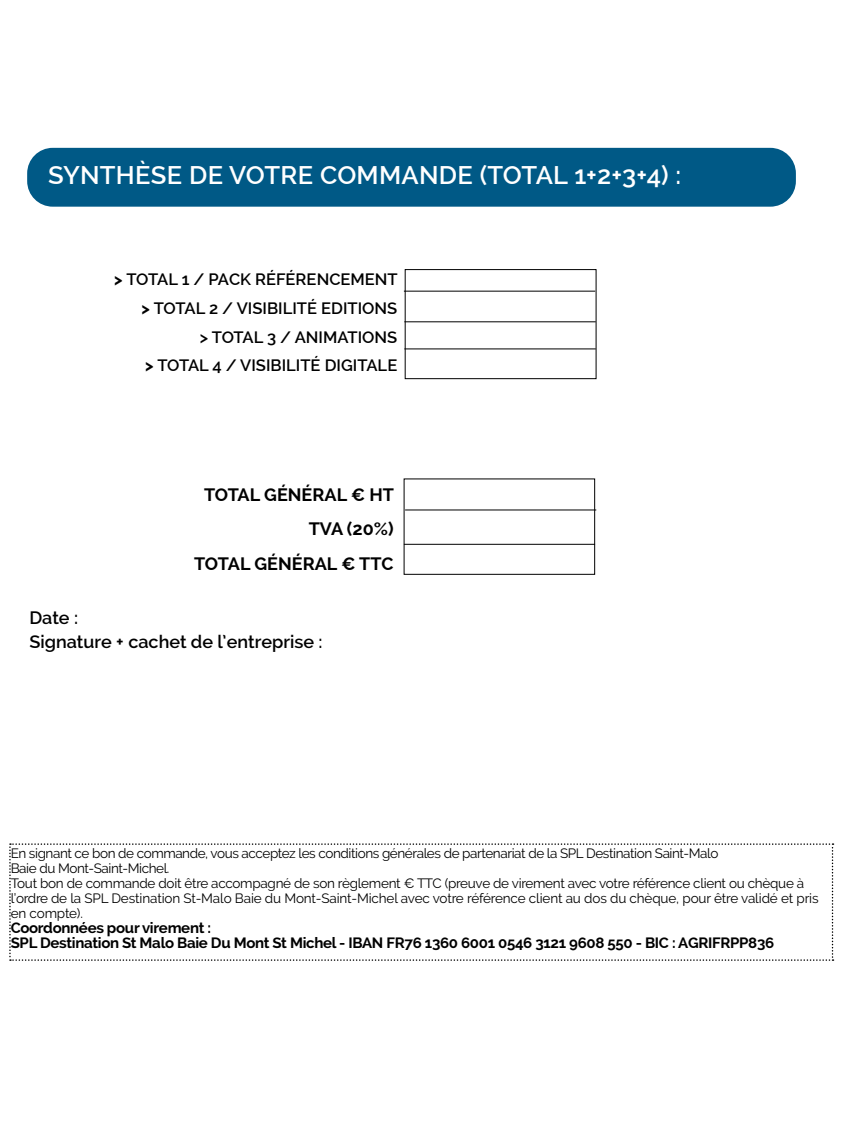
<style>
.page{position:relative;width:851px;height:1127px;background:#fff}
.page>*{position:absolute;margin:0;border:0;box-sizing:border-box;transform-origin:0 0}
.t1{font:600 25.5px "Raleway";letter-spacing:.01em;color:#fff}
.t2{font:700 18px/34.5px "Raleway";color:#000;text-align:right}
.t3{font:600 18px/24px "Raleway";color:#000}
.t4{font:600 16.5px/28.8px "Raleway";color:#000;text-align:right}
.t5{font:700 15px/15px "Raleway";letter-spacing:-.02em;color:#000}
.t6{font:13.5px/15px "Raleway";letter-spacing:-.02em;color:#000}
.s1{font-weight:700}
</style>
<div class="page">
<div style="left:27px;top:148px;width:768px;height:59px;background:#005986;border-radius:26px"></div>
<div style="left:405px;top:269px;width:191px;height:110px;border:1px solid #000"></div>
<hr style="left:404px;top:291px;width:191px;height:1px;background:#000">
<hr style="left:404px;top:321px;width:191px;height:1px;background:#000">
<svg style="left:9px;top:843px;width:824px;height:118px"></svg>
<hr style="left:405px;top:510px;width:191px;height:1px;background:#000">
<hr style="left:404px;top:544px;width:191px;height:1px;background:#000">
<hr style="left:404px;top:349px;width:191px;height:1px;background:#000">
<h1 class="t1" style="left:48px;top:160px;width:634px">SYNTHÈSE DE VOTRE COMMANDE (TOTAL 1+2+3+4) :</h1>
<p class="t4" style="left:114px;top:265px;width:285px"><span class="s1">&gt;</span> TOTAL 1 / PACK RÉFÉRENCEMENT <span class="s1">&gt;</span> TOTAL 2 / VISIBILITÉ EDITIONS<br>&gt; TOTAL 3 / ANIMATIONS<br><span class="s1">&gt;</span> TOTAL 4 / VISIBILITÉ DIGITALE</p>
<h2 class="t2" style="left:194px;top:477px;width:201px">TOTAL GÉNÉRAL € HT<br>TVA (20%)<br>TOTAL GÉNÉRAL € TTC</h2>
<h2 class="t3" style="left:29px;top:605px;width:294px">Date :<br>Signature + cachet de l’entreprise :</h2>
<p class="t6" style="left:11px;top:845px;width:809px">En signant ce bon de commande, vous acceptez les conditions générales de partenariat de la SPL Destination Saint-Malo<br>Baie du Mont-Saint-Michel.<br>Tout bon de commande doit être accompagné de son règlement € TTC (preuve de virement avec votre référence client ou chèque à l’ordre de la SPL Destination St-Malo Baie du Mont-Saint-Michel avec votre référence client au dos du chèque, pour être validé et pris en compte).</p>
<p class="t5" style="left:11px;top:920px;width:765px">Coordonnées pour virement :<br>SPL Destination St Malo Baie Du Mont St Michel - IBAN FR76 1360 6001 0546 3121 9608 550 - BIC : AGRIFRPP836</p>
</div>
